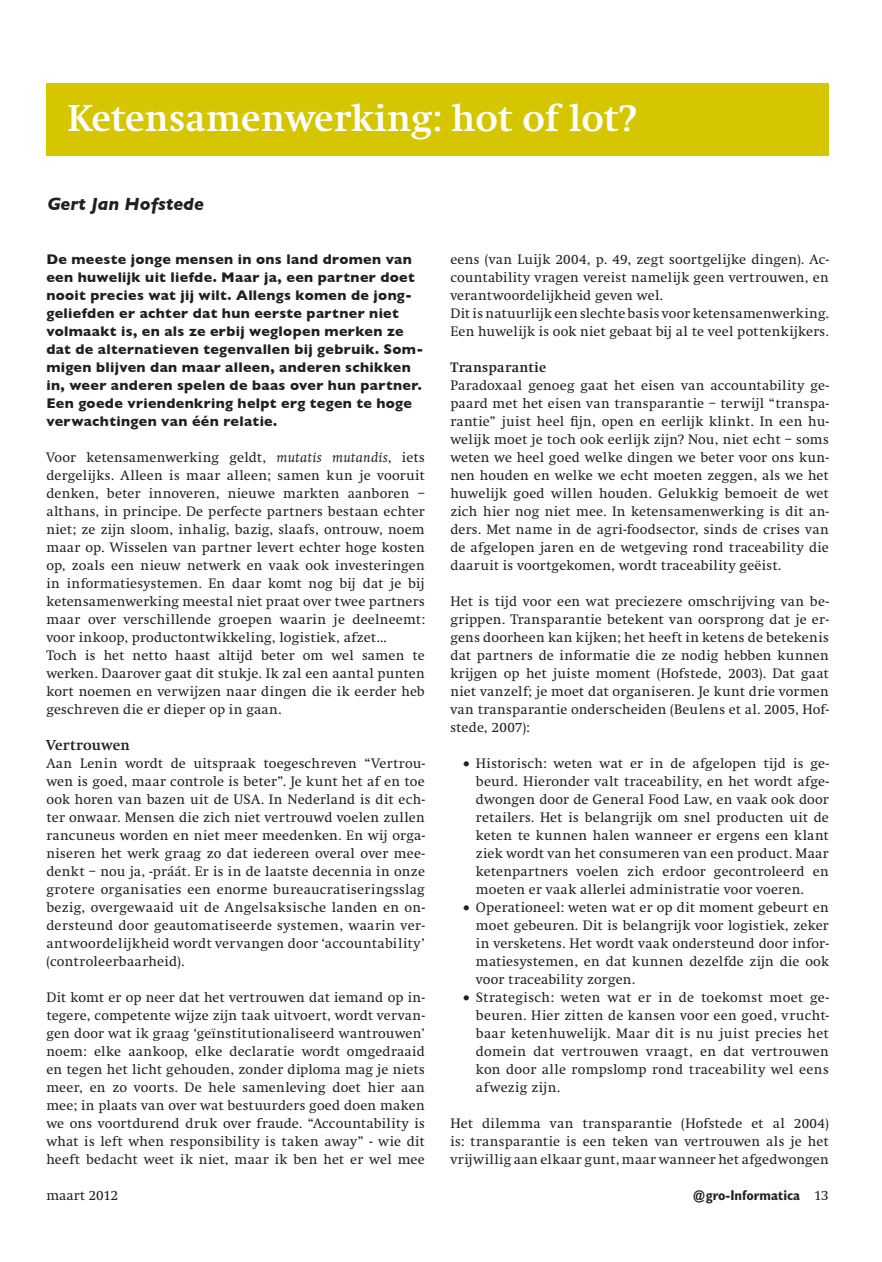
<style>
.page{position:relative;width:882px;height:1262px;background:#fff}
.page>*{position:absolute;margin:0;border:0;box-sizing:border-box;transform-origin:0 0}
.t1{font:700 39px "Swift";color:#fff}
.t2{font:italic 700 18px "Gill Sans";color:#231f20}
.t3{font:700 15px "Swift";letter-spacing:.015em;color:#231f20}
.t4{font:14.25px/18px "Swift";letter-spacing:.02em;color:#231f20;text-align:justify}
.t5{font:700 14.25px/18px "Gill Sans";letter-spacing:.025em;color:#231f20}
.t6{font:700 condensed 14.25px "Gill Sans";color:#231f20}
.t7{font:700 14.25px "Swift";letter-spacing:.02em;color:#231f20}
.t8{font:14.25px "Swift";color:#231f20}
.s1{font-style:italic}
.s2{font-family:"Swift";font-weight:400;font-stretch:normal}
</style>
<div class="page">
<div style="left:46px;top:84px;width:783px;height:72px;background:#d6c501"></div>
<h1 class="t1" style="left:68px;top:97px;width:570px">Ketensamenwerking: hot of lot?</h1>
<p class="t2" style="left:47px;top:193px;width:158px">Gert Jan Hofstede</p>
<p class="t5" style="left:46px;top:250px;width:378px">De meeste jonge mensen in ons land dromen van een huwelijk uit liefde. Maar ja, een partner doet nooit precies wat jij wilt. Allengs komen de jong&shy;geliefden er achter dat hun eerste partner niet volmaakt is, en als ze erbij weglopen merken ze dat de alternatieven tegenvallen bij gebruik. Som&shy;migen blijven dan maar alleen, anderen schikken in, weer anderen spelen de baas over hun partner.<br>Een goede vriendenkring helpt erg tegen te hoge verwachtingen van één relatie.</p>
<p class="t4" style="left:46px;top:448px;width:380px;text-align:left">Voor ketensamenwerking geldt, <span class="s1">mutatis mutandis</span>, iets dergelijks. Alleen is maar alleen; samen kun je vooruit denken, beter innoveren, nieuwe markten aanboren – althans, in principe. De perfecte partners bestaan echter niet; ze zijn sloom, inhalig, bazig, slaafs, ontrouw, noem maar op. Wisselen van partner levert echter hoge kosten op, zoals een nieuw netwerk en vaak ook investeringen in informatiesystemen. En daar komt nog bij dat je bij ketensamenwerking meestal niet praat over twee partners maar over verschillende groepen waarin je deelneemt: voor inkoop, productontwikkeling, logistiek, afzet…<br>Toch is het netto haast altijd beter om wel samen te werken. Daarover gaat dit stukje. Ik zal een aantal punten kort noemen en verwijzen naar dingen die ik eerder heb geschreven die er dieper op in gaan.</p>
<p class="t3" style="left:46px;top:737px;width:85px">Vertrouwen</p>
<p class="t4" style="left:46px;top:754px;width:380px">Aan Lenin wordt de uitspraak toegeschreven “Vertrou&shy;wen is goed, maar controle is beter”. Je kunt het af en toe ook horen van bazen uit de USA. In Nederland is dit ech&shy;ter onwaar. Mensen die zich niet vertrouwd voelen zullen rancuneus worden en niet meer meedenken. En wij orga&shy;niseren het werk graag zo dat iedereen overal over mee&shy;denkt – nou ja, -práát. Er is in de laatste decennia in onze grotere organisaties een enorme bureaucratiseringsslag bezig, overgewaaid uit de Angelsaksische landen en on&shy;dersteund door geautomatiseerde systemen, waarin ver&shy;antwoordelijkheid wordt vervangen door ‘accountability’ (controleerbaarheid).</p>
<p class="t4" style="left:46px;top:988px;width:380px">Dit komt er op neer dat het vertrouwen dat iemand op in&shy;tegere, competente wijze zijn taak uitvoert, wordt vervan&shy;gen door wat ik graag ‘geïnstitutionaliseerd wantrouwen’ noem: elke aankoop, elke declaratie wordt omgedraaid en tegen het licht gehouden, zonder diploma mag je niets meer, en zo voorts. De hele samenleving doet hier aan mee; in plaats van over wat bestuurders goed doen maken we ons voortdurend druk over fraude. “Accountability is what is left when responsibility is taken away” - wie dit heeft bedacht weet ik niet, maar ik ben het er wel mee</p>
<p class="t4" style="left:450px;top:250px;width:380px;text-align:left">eens (van Luijk 2004, p. 49, zegt soortgelijke dingen). Ac&shy;countability vragen vereist namelijk geen vertrouwen, en verantwoordelijkheid geven wel.<br>Dit is natuurlijk een slechte basis voor ketensamenwerking.<br>Een huwelijk is ook niet gebaat bij al te veel pottenkijkers.</p>
<p class="t7" style="left:450px;top:359px;width:97px">Transparantie</p>
<p class="t4" style="left:450px;top:376px;width:380px">Paradoxaal genoeg gaat het eisen van accountability ge&shy;paard met het eisen van transparantie – terwijl “transpa&shy;rantie” juist heel fijn, open en eerlijk klinkt. In een hu&shy;welijk moet je toch ook eerlijk zijn? Nou, niet echt – soms weten we heel goed welke dingen we beter voor ons kun&shy;nen houden en welke we echt moeten zeggen, als we het huwelijk goed willen houden. Gelukkig bemoeit de wet zich hier nog niet mee. In ketensamenwerking is dit an&shy;ders. Met name in de agri-foodsector, sinds de crises van de afgelopen jaren en de wetgeving rond traceability die daaruit is voortgekomen, wordt traceability geëist.</p>
<p class="t4" style="left:450px;top:592px;width:380px">Het is tijd voor een wat preciezere omschrijving van be&shy;grippen. Transparantie betekent van oorsprong dat je er&shy;gens doorheen kan kijken; het heeft in ketens de betekenis dat partners de informatie die ze nodig hebben kunnen krijgen op het juiste moment (Hofstede, 2003). Dat gaat niet vanzelf; je moet dat organiseren. Je kunt drie vormen van transparantie onderscheiden (Beulens et al. 2005, Hof&shy;stede, 2007):</p>
<p class="t4" style="left:476px;top:754px;width:354px;text-indent:-13px">• Historisch: weten wat er in de afgelopen tijd is ge&shy;beurd. Hieronder valt traceability, en het wordt afge&shy;dwongen door de General Food Law, en vaak ook door retailers. Het is belangrijk om snel producten uit de keten te kunnen halen wanneer er ergens een klant ziek wordt van het consumeren van een product. Maar ketenpartners voelen zich erdoor gecontroleerd en moeten er vaak allerlei administratie voor voeren.</p>
<p class="t4" style="left:476px;top:898px;width:354px;text-indent:-13px">• Operationeel: weten wat er op dit moment gebeurt en moet gebeuren. Dit is belangrijk voor logistiek, zeker in versketens. Het wordt vaak ondersteund door infor&shy;matiesystemen, en dat kunnen dezelfde zijn die ook voor traceability zorgen.</p>
<p class="t4" style="left:476px;top:988px;width:354px;text-indent:-13px">• Strategisch: weten wat er in de toekomst moet ge&shy;beuren. Hier zitten de kansen voor een goed, vrucht&shy;baar ketenhuwelijk. Maar dit is nu juist precies het domein dat vertrouwen vraagt, en dat vertrouwen kon door alle rompslomp rond traceability wel eens afwezig zijn.</p>
<p class="t4" style="left:450px;top:1114px;width:380px">Het dilemma van transparantie (Hofstede et al 2004) is: transparantie is een teken van vertrouwen als je het vrijwillig aan elkaar gunt, maar wanneer het afgedwongen</p>
<p class="t8" style="left:46px;top:1187px;width:73px">maart 2012</p>
<p class="t6" style="left:692px;top:1186px;width:138px">@gro-Informatica <span class="s2">13</span></p>
</div>
